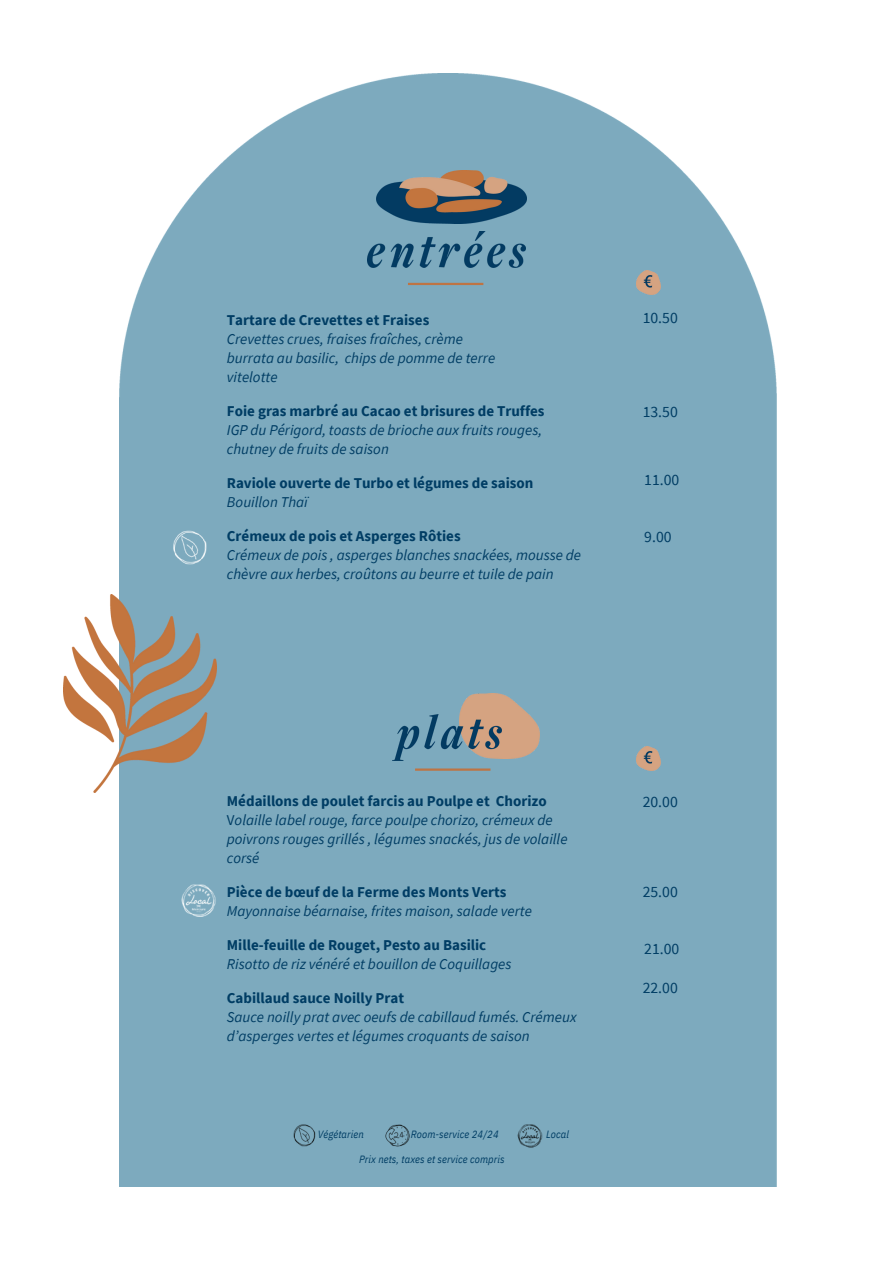
<style>
.page{position:relative;width:894px;height:1264px;background:#fff}
.page>*{position:absolute;margin:0;border:0;box-sizing:border-box;transform-origin:0 0}
.t1{font:15.75px "Source Sans Pro";color:#003d64}
.t2{font:italic 15px/19.2px "Source Sans Pro";color:#003d64}
.t3{font:700 15px/19.2px "Source Sans Pro";color:#003d64}
.t4{font:italic 10.5px "IBM Plex Sans Cond";letter-spacing:.01em;color:#003d64}
.s1{font-weight:700;font-style:normal}
.s2{font-weight:400;font-style:italic}
.s3{font-style:normal}
</style>
<div class="page">
<div style="left:119px;top:73px;width:656px;height:1113px;background:#7daabe"></div>
<img style="left:636px;top:271px;width:24px;height:23px">
<img style="left:636px;top:747px;width:24px;height:23px">
<img style="left:376px;top:170px;width:150px;height:53px">
<hr style="left:408px;top:283px;width:75px;height:2px;background:#be7444">
<img style="left:367px;top:231px;width:158px;height:36px">
<img style="left:459px;top:693px;width:80px;height:65px">
<hr style="left:415px;top:768px;width:75px;height:2px;background:#be7444">
<img style="left:392px;top:714px;width:109px;height:46px">
<img style="left:64px;top:594px;width:153px;height:198px">
<img style="left:170px;top:528px;width:40px;height:38px">
<img style="left:179px;top:883px;width:37px;height:33px">
<img style="left:384px;top:1122px;width:27px;height:25px">
<img style="left:292px;top:1122px;width:25px;height:25px">
<img style="left:516px;top:1122px;width:26px;height:26px">
<h1 class="t2" style="left:227px;top:310px;width:270px"><span class="s1">Tartare de Crevettes et Fraises<br></span>Crevettes crues, fraises fraîches, crème burrata au basilic, chips de pomme de terre vitelotte</h1>
<h1 class="t2" style="left:227px;top:401px;width:319px"><span class="s1">Foie gras marbré au Cacao et brisures de Truffes<br></span>IGP du Périgord, toasts de brioche aux fruits rouges, chutney de fruits de saison</h1>
<h1 class="t3" style="left:227px;top:473px;width:308px">Raviole ouverte de Turbo et légumes de saison<br><span class="s2">Bouillon Thaï</span></h1>
<h1 class="t2" style="left:227px;top:526px;width:356px"><span class="s1">Crémeux de pois et Asperges Rôties<br></span>Crémeux de pois , asperges blanches snackées, mousse de chèvre aux herbes, croûtons au beurre et tuile de pain</h1>
<p class="t1" style="left:642px;top:307px;width:37px">10.50</p>
<h1 class="t1" style="left:642px;top:401px;width:37px">13.50</h1>
<h1 class="t1" style="left:644px;top:469px;width:37px">11.00</h1>
<h1 class="t1" style="left:644px;top:526px;width:29px">9.00</h1>
<p class="t2" style="left:227px;top:791px;width:342px"><span class="s1">Médaillons de poulet farcis au Poulpe et Chorizo </span><span class="s3">V</span>olaille label rouge, farce poulpe chorizo, crémeux de poivrons rouges grillés , légumes snackés, jus de volaille corsé</p>
<h1 class="t2" style="left:227px;top:882px;width:306px"><span class="s1">Pièce de bœuf de la Ferme des Monts Verts<br></span>Mayonnaise béarnaise, frites maison, salade verte</h1>
<h1 class="t2" style="left:227px;top:935px;width:286px"><span class="s1">Mille-feuille de Rouget, Pesto au Basilic<br></span>Risotto de riz vénéré et bouillon de Coquillages</h1>
<h1 class="t2" style="left:227px;top:987px;width:351px"><span class="s1">Cabillaud sauce Noilly Prat<br></span>Sauce noilly prat avec oeufs de cabillaud fumés. Crémeux d’asperges vertes et légumes croquants de saison</h1>
<p class="t4" style="left:318px;top:1127px;width:47px">Végétarien</p>
<p class="t4" style="left:410px;top:1127px;width:89px">Room-service 24/24</p>
<p class="t4" style="left:546px;top:1127px;width:24px">Local</p>
<p class="t4" style="left:359px;top:1152px;width:147px">Prix nets, taxes et service compris</p>
<p class="t1" style="left:642px;top:791px;width:37px">20.00</p>
<h1 class="t1" style="left:642px;top:881px;width:37px">25.00</h1>
<p class="t1" style="left:644px;top:938px;width:37px">21.00</p>
<p class="t1" style="left:642px;top:977px;width:37px">22.00</p>
</div>
